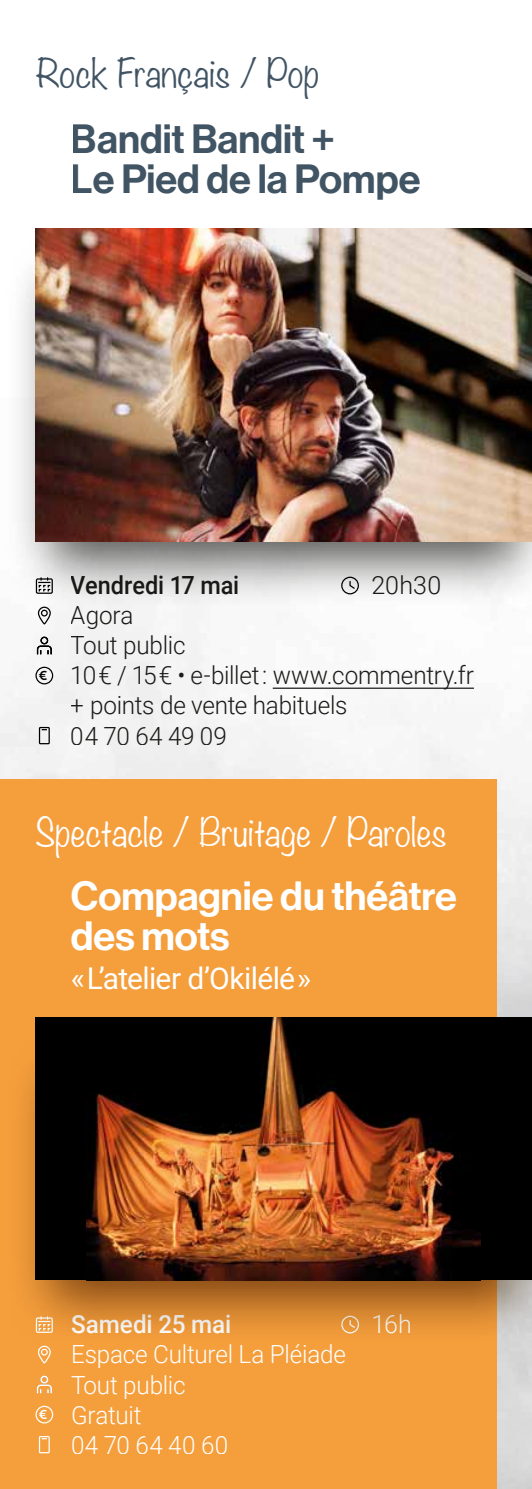
<style>
.page{position:relative;width:532px;height:1489px;background:#fff}
.page>*{position:absolute;margin:0;border:0;box-sizing:border-box;transform-origin:0 0}
.t1{font:40px/40px "N Haas Grotesk DS Pro 65 Md";color:#415464}
.t2{font:40px/40px "N Haas Grotesk DS Pro 65 Md";color:#fff}
.t3{font:300 35px "Noteworthy";color:#fff}
.t4{font:300 35px "Noteworthy";letter-spacing:-.005em;color:#415464}
.t5{font:30px "Roboto";letter-spacing:-.02em;color:#fff}
.t6{font:300 25px/30px "Roboto";letter-spacing:-.01em;color:#1d1d1b}
.t7{font:300 25px/30px "Roboto";letter-spacing:-.01em;color:#fff}
.t8{font:500 25px "Roboto";letter-spacing:-.005em;color:#1d1d1b;scale:.94 1}
.t9{font:500 25px "Roboto";letter-spacing:-.005em;color:#fff}
.t10{font:600 13.75px "Averta";color:#000}
.t11{font:600 13.75px "Averta";color:#fff}
</style>
<div class="page">
<img style="left:0;top:606px;width:531px;height:882px">
<div style="left:0;top:780px;width:496px;height:708px;background:#f59e3c"></div>
<div style="left:6px;top:235px;width:525px;height:371px;background:#1d1d1b;opacity:.75"></div>
<img style="left:36px;top:229px;width:495px;height:312px">
<svg style="left:37px;top:606px;width:14px;height:18px"></svg>
<div style="left:41px;top:637px;width:7px;height:7px;border:1px solid #000;border-radius:50%"></div>
<div style="left:40px;top:636px;width:8px;height:8px;border:1px solid #000;border-radius:50%"></div>
<svg style="left:36px;top:645px;width:16px;height:9px"></svg>
<svg style="left:35px;top:666px;width:18px;height:18px"></svg>
<svg style="left:38px;top:726px;width:12px;height:18px"></svg>
<div style="left:36px;top:578px;width:17px;height:16px;border:1px solid #000"></div>
<svg style="left:38px;top:578px;width:13px;height:14px"></svg>
<svg style="left:37px;top:1345px;width:14px;height:18px"></svg>
<div style="left:41px;top:1375px;width:7px;height:7px;border:1px solid #000;border-radius:50%"></div>
<div style="left:40px;top:1375px;width:8px;height:8px;border:1px solid #fff;border-radius:50%"></div>
<svg style="left:36px;top:1383px;width:16px;height:10px"></svg>
<svg style="left:35px;top:1405px;width:18px;height:18px"></svg>
<svg style="left:38px;top:1436px;width:12px;height:17px"></svg>
<hr style="left:273px;top:687px;width:200px;height:1px;background:#1d1d1b">
<svg style="left:341px;top:576px;width:18px;height:18px"></svg>
<div style="left:7px;top:1033px;width:524px;height:312px;background:#54370c;opacity:.75"></div>
<div style="left:35px;top:1017px;width:496px;height:263px;background:#000"></div>
<img style="left:87px;top:1017px;width:393px;height:263px">
<h2 class="t4" style="left:36px;top:42px;width:285px">Rock Français / Pop</h2>
<h1 class="t1" style="left:71px;top:120px;width:351px">Bandit Bandit +<br>Le Pied de la Pompe</h1>
<p class="t10" style="left:39px;top:666px;width:10px">€</p>
<p class="t8" style="left:71px;top:568px;width:180px">Vendredi 17 mai</p>
<p class="t6" style="left:371px;top:569px;width:71px">20h30</p>
<p class="t6" style="left:71px;top:599px;width:404px">Agora<br>Tout public<br>10 € / 15 € • e-billet : www.commentry.fr + points de vente habituels<br>04 70 64 49 09</p>
<h2 class="t3" style="left:35px;top:801px;width:413px">Spectacle / Bruitage / Paroles</h2>
<h1 class="t2" style="left:71px;top:876px;width:387px">Compagnie du théâtre des mots</h1>
<p class="t5" style="left:71px;top:957px;width:242px">« L’atelier d’Okilélé »</p>
<p class="t11" style="left:39px;top:1405px;width:10px">€</p>
<p class="t9" style="left:71px;top:1306px;width:162px">Samedi 25 mai</p>
<p class="t7" style="left:371px;top:1308px;width:42px">16h</p>
<p class="t7" style="left:71px;top:1338px;width:276px">Espace Culturel La Pléiade<br>Tout public<br>Gratuit<br>04 70 64 40 60</p>
</div>
